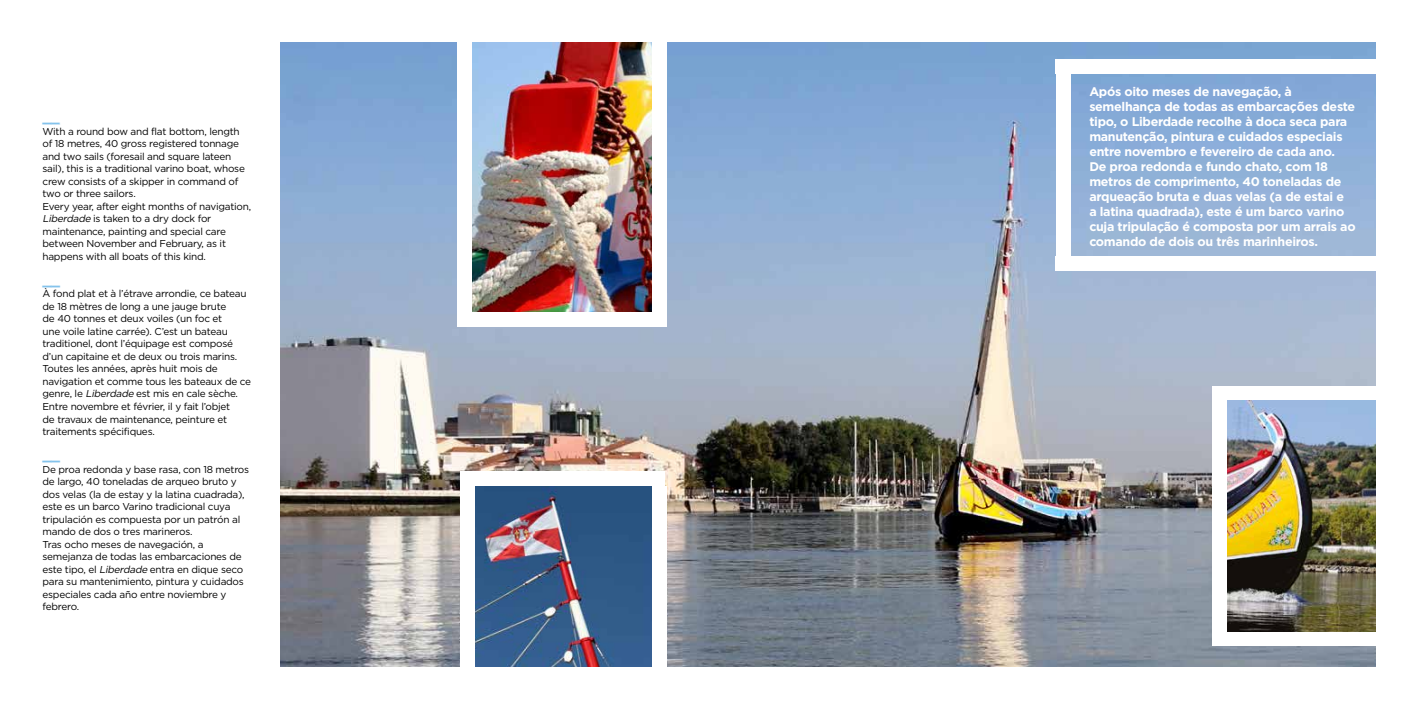
<style>
.page{position:relative;width:1418px;height:709px;background:#fff}
.page>*{position:absolute;margin:0;border:0;box-sizing:border-box;transform-origin:0 0}
.t1{font:700 15px "Gotham";color:#84c3ec}
.t2{font:700 12.5px/15px "Gotham";letter-spacing:-.025em;color:#fff}
.t3{font:10px/12.5px "Gotham";letter-spacing:-.025em;color:#000}
.s1{font-weight:900;font-size:10px;color:#fff}
.s2{font-style:italic}
</style>
<div class="page">
<img style="left:281px;top:43px;width:1094px;height:623px">
<img style="left:474px;top:485px;width:178px;height:181px">
<div style="left:460px;top:485px;width:14px;height:181px;background:#fff"></div>
<div style="left:652px;top:485px;width:14px;height:181px;background:#fff"></div>
<img style="left:471px;top:43px;width:181px;height:269px">
<div style="left:457px;top:312px;width:195px;height:14px;background:#fff"></div>
<div style="left:1055px;top:257px;width:362px;height:14px;background:#fff"></div>
<div style="left:1055px;top:60px;width:362px;height:14px;background:#fff"></div>
<div style="left:1055px;top:60px;width:15px;height:211px;background:#fff"></div>
<div style="left:1226px;top:386px;width:191px;height:14px;background:#fff"></div>
<div style="left:1226px;top:631px;width:191px;height:15px;background:#fff"></div>
<div style="left:1212px;top:386px;width:14px;height:260px;background:#fff"></div>
<div style="left:652px;top:0;width:14px;height:326px;background:#fff"></div>
<div style="left:457px;top:0;width:14px;height:326px;background:#fff"></div>
<div style="left:460px;top:471px;width:204px;height:14px;background:#fff"></div>
<img style="left:1226px;top:400px;width:149px;height:231px">
<h1 class="t1" style="left:43px;top:108px;width:30px">__<span class="s1">__</span></h1>
<p class="t3" style="left:43px;top:125px;width:210px">With a round bow and flat bottom, length of 18 metres, 40 gross registered tonnage and two sails (foresail and square lateen sail), this is a traditional varino boat, whose crew consists of a skipper in command of two or three sailors.<br>Every year, after eight months of navigation, <span class="s2">Liberdade</span> is taken to a dry dock for maintenance, painting and special care between November and February, as it happens with all boats of this kind.</p>
<h1 class="t1" style="left:43px;top:271px;width:19px">__</h1>
<p class="t3" style="left:43px;top:287px;width:210px">À fond plat et à l’étrave arrondie, ce bateau de 18 mètres de long a une jauge brute<br>de 40 tonnes et deux voiles (un foc et<br>une voile latine carrée). C’est un bateau traditionel, dont l’équipage est composé d’un capitaine et de deux ou trois marins.<br>Toutes les années, après huit mois de navigation et comme tous les bateaux de ce genre, le <span class="s2">Liberdade</span> est mis en cale sèche.<br>Entre novembre et février, il y fait l’objet<br>de travaux de maintenance, peinture et traitements spécifiques.</p>
<h1 class="t1" style="left:43px;top:446px;width:19px">__</h1>
<p class="t3" style="left:43px;top:462px;width:208px">De proa redonda y base rasa, con 18 metros de largo, 40 toneladas de arqueo bruto y dos velas (la de estay y la latina cuadrada), este es un barco Varino tradicional cuya tripulación es compuesta por un patrón al mando de dos o tres marineros.<br>Tras ocho meses de navegación, a semejanza de todas las embarcaciones de este tipo, el <span class="s2">Liberdade</span> entra en dique seco para su mantenimiento, pintura y cuidados especiales cada año entre noviembre y febrero.</p>
<p class="t2" style="left:1089px;top:84px;width:268px">Após oito meses de navegação, à semelhança de todas as embarcações deste tipo, o Liberdade recolhe à doca seca para manutenção, pintura e cuidados especiais entre novembro e fevereiro de cada ano.<br>De proa redonda e fundo chato, com 18 metros de comprimento, 40 toneladas de arqueação bruta e duas velas (a de estai e<br>a latina quadrada), este é um barco varino cuja tripulação é composta por um arrais ao comando de dois ou três marinheiros.</p>
</div>
